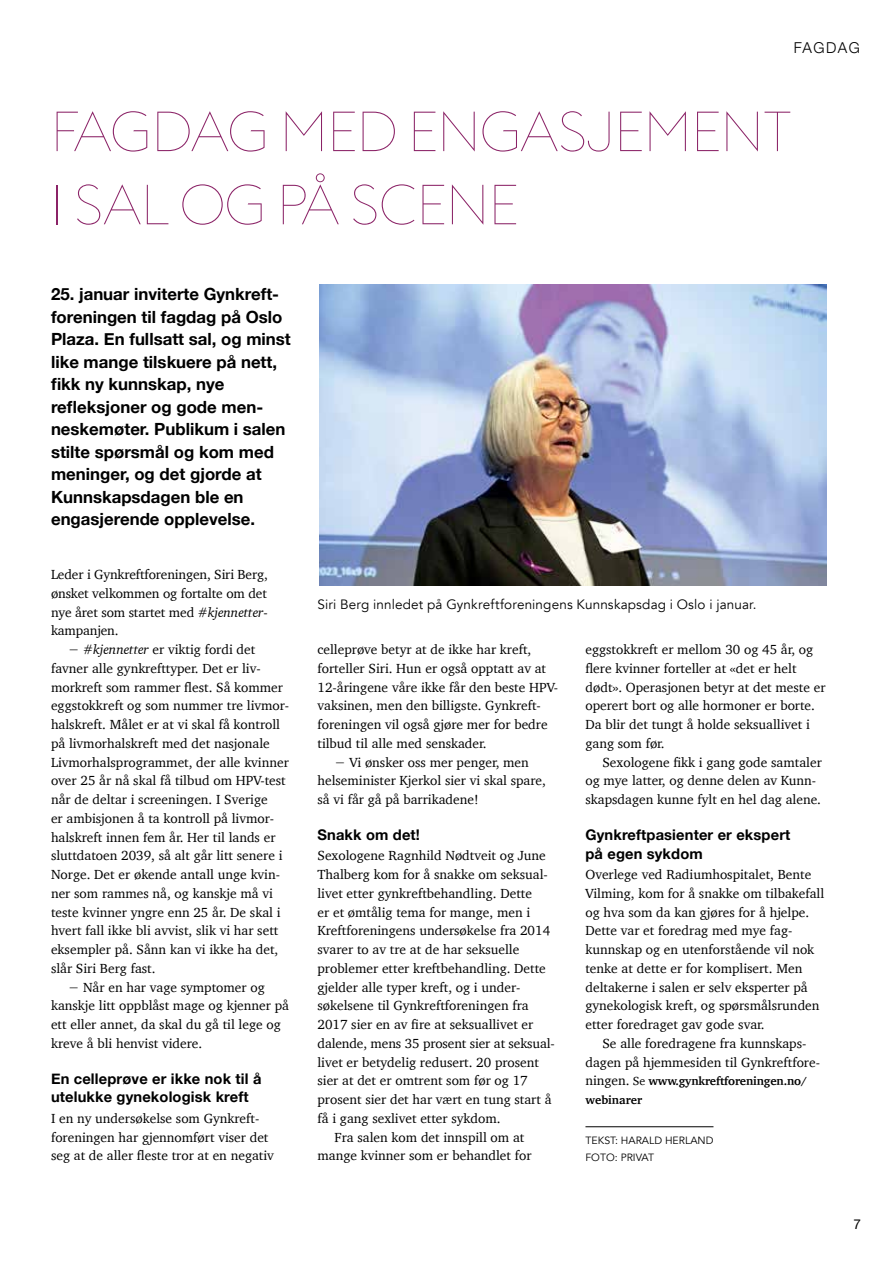
<style>
.page{position:relative;width:893px;height:1263px;background:#fff}
.page>*{position:absolute;margin:0;border:0;box-sizing:border-box;transform-origin:0 0}
.t1{font:200 55.65px/73.2px "Euclid Flex";color:#8b2367}
.t2{font:700 16.8px/22.5px "Helvetica Neue";color:#000}
.t3{font:300 15px "Helvetica Neue";letter-spacing:.1em;color:#000}
.t4{font:700 14.7px/18.8px "Helvetica Neue";letter-spacing:.01em;color:#000}
.t5{font:13.5px/18.8px "Charter";color:#000}
.t6{font:13.5px "Avenir";letter-spacing:.01em;color:#000}
.t7{font:13.5px "Helvetica Neue";color:#000}
.t8{font:700 12px/18.8px "Charter";letter-spacing:-.01em;color:#000}
.t9{font:10.5px/16.5px "Avenir";color:#000}
.s1{font-style:italic}
.s2{font-weight:400;font-size:13.5px}
.s3{font-weight:400}
</style>
<div class="page">
<img style="left:319px;top:285px;width:507px;height:300px">
<hr style="left:585px;top:1126px;width:128px;height:1px;background:#000">
<p class="t3" style="left:794px;top:35px;width:68px">FAGDAG</p>
<h1 class="t1" style="left:51px;top:95px;width:742px">FAGDAG MED ENGASJEMENT<br>I SAL OG PÅ SCENE</h1>
<p class="t2" style="left:51px;top:283px;width:241px">25. januar inviterte Gynkreft&shy;foreningen til fagdag på Oslo<br>Plaza. En fullsatt sal, og minst like mange tilskuere på nett, fikk ny kunnskap, nye refleksjoner og gode men&shy;neskemøter. Publikum i salen stilte spørsmål og kom med meninger, og det gjorde at<br>Kunnskapsdagen ble en engasjerende opplevelse.</p>
<p class="t5" style="left:51px;top:565px;width:218px;text-align:justify">Leder i Gynkreftforeningen, Siri Berg, ønsket velkommen og fortalte om det nye året som startet med <span class="s1">#kjennetter&shy;</span>kampanjen.</p>
<p class="t5" style="left:68px;top:640px;width:189px">− <span class="s1">#kjennetter</span> er viktig fordi det</p>
<p class="t5" style="left:51px;top:659px;width:211px">favner alle gynkrefttyper. Det er liv-</p>
<p class="t5" style="left:51px;top:677px;width:234px">morkreft som rammer flest. Så kommer</p>
<p class="t5" style="left:51px;top:696px;width:240px">eggstokkreft og som nummer tre livmor-</p>
<p class="t5" style="left:51px;top:715px;width:231px">halskreft. Målet er at vi skal få kontroll</p>
<p class="t5" style="left:51px;top:734px;width:220px">på livmorhalskreft med det nasjonale</p>
<p class="t5" style="left:51px;top:752px;width:239px">Livmorhalsprogrammet, der alle kvinner</p>
<p class="t5" style="left:51px;top:771px;width:236px">over 25 år nå skal få tilbud om HPV-test</p>
<p class="t5" style="left:51px;top:790px;width:218px">når de deltar i screeningen. I Sverige</p>
<p class="t5" style="left:51px;top:809px;width:225px">er ambisjonen å ta kontroll på livmor-</p>
<p class="t5" style="left:51px;top:827px;width:226px">halskreft innen fem år. Her til lands er</p>
<p class="t5" style="left:51px;top:846px;width:233px">sluttdatoen 2039, så alt går litt senere i</p>
<p class="t5" style="left:51px;top:865px;width:231px">Norge. Det er økende antall unge kvin-</p>
<p class="t5" style="left:51px;top:884px;width:223px">ner som rammes nå, og kanskje må vi</p>
<p class="t5" style="left:51px;top:902px;width:231px">teste kvinner yngre enn 25 år. De skal i</p>
<p class="t5" style="left:51px;top:921px;width:229px">hvert fall ikke bli avvist, slik vi har sett</p>
<p class="t5" style="left:51px;top:940px;width:229px">eksempler på. Sånn kan vi ikke ha det,</p>
<p class="t5" style="left:51px;top:959px;width:106px">slår Siri Berg fast.</p>
<p class="t5" style="left:68px;top:977px;width:198px">− Når en har vage symptomer og</p>
<p class="t5" style="left:51px;top:996px;width:240px">kanskje litt oppblåst mage og kjenner på</p>
<p class="t5" style="left:51px;top:1015px;width:231px">ett eller annet, da skal du gå til lege og</p>
<p class="t5" style="left:51px;top:1034px;width:153px">kreve å bli henvist videre.</p>
<p class="t4" style="left:51px;top:1069px;width:212px">En celleprøve er ikke nok til å utelukke gynekologisk kreft</p>
<p class="t5" style="left:51px;top:1109px;width:224px">I en ny undersøkelse som Gynkreft&shy;foreningen har gjennomført viser det seg at de aller fleste tror at en negativ</p>
<p class="t6" style="left:317px;top:596px;width:441px">Siri Berg innledet på Gynkreftforeningens Kunnskapsdag i Oslo i januar.</p>
<p class="t5" style="left:317px;top:640px;width:215px">celleprøve betyr at de ikke har kreft,</p>
<p class="t5" style="left:317px;top:659px;width:230px">forteller Siri. Hun er også opptatt av at</p>
<p class="t5" style="left:317px;top:677px;width:242px">12-åringene våre ikke får den beste HPV-</p>
<p class="t5" style="left:317px;top:696px;width:225px">vaksinen, men den billigste. Gynkreft-</p>
<p class="t5" style="left:317px;top:715px;width:232px">foreningen vil også gjøre mer for bedre</p>
<p class="t5" style="left:317px;top:734px;width:171px">tilbud til alle med senskader.</p>
<p class="t5" style="left:334px;top:752px;width:196px">− Vi ønsker oss mer penger, men</p>
<p class="t5" style="left:317px;top:771px;width:230px">helseminister Kjerkol sier vi skal spare,</p>
<p class="t5" style="left:317px;top:790px;width:163px">så vi får gå på barrikadene!</p>
<p class="t4" style="left:317px;top:826px;width:104px">Snakk om det!</p>
<p class="t5" style="left:317px;top:846px;width:230px">Sexologene Ragnhild Nødtveit og June</p>
<p class="t5" style="left:317px;top:865px;width:232px">Thalberg kom for å snakke om seksual-</p>
<p class="t5" style="left:317px;top:884px;width:216px">livet etter gynkreftbehandling. Dette</p>
<p class="t5" style="left:317px;top:902px;width:214px">er et ømtålig tema for mange, men i</p>
<p class="t5" style="left:317px;top:921px;width:234px">Kreftforeningens undersøkelse fra 2014</p>
<p class="t5" style="left:317px;top:940px;width:203px">svarer to av tre at de har seksuelle</p>
<p class="t5" style="left:317px;top:959px;width:230px">problemer etter kreftbehandling. Dette</p>
<p class="t5" style="left:317px;top:977px;width:205px">gjelder alle typer kreft, og i under-</p>
<p class="t5" style="left:317px;top:996px;width:213px">søkelsene til Gynkreftforeningen fra</p>
<p class="t5" style="left:317px;top:1015px;width:217px">2017 sier en av fire at seksuallivet er</p>
<p class="t5" style="left:317px;top:1034px;width:239px">dalende, mens 35 prosent sier at seksual-</p>
<p class="t5" style="left:317px;top:1052px;width:223px">livet er betydelig redusert. 20 prosent</p>
<p class="t5" style="left:317px;top:1071px;width:212px">sier at det er omtrent som før og 17</p>
<p class="t5" style="left:317px;top:1090px;width:236px">prosent sier det har vært en tung start å</p>
<p class="t5" style="left:317px;top:1109px;width:185px">få i gang sexlivet etter sykdom.</p>
<p class="t5" style="left:334px;top:1127px;width:191px">Fra salen kom det innspill om at</p>
<p class="t5" style="left:317px;top:1146px;width:216px">mange kvinner som er behandlet for</p>
<p class="t5" style="left:585px;top:640px;width:242px">eggstokkreft er mellom 30 og 45 år, og flere kvinner forteller at «det er helt dødt». Operasjonen betyr at det meste er operert bort og alle hormoner er borte.<br>Da blir det tungt å holde seksuallivet i gang som før.</p>
<p class="t5" style="left:585px;top:752px;width:238px;text-indent:17px">Sexologene fikk i gang gode samtaler og mye latter, og denne delen av Kunn&shy;skapsdagen kunne fylt en hel dag alene.</p>
<p class="t4" style="left:585px;top:826px;width:206px">Gynkreftpasienter er ekspert på egen sykdom</p>
<p class="t5" style="left:585px;top:865px;width:240px">Overlege ved Radiumhospitalet, Bente Vilming, kom for å snakke om tilbakefall og hva som da kan gjøres for å hjelpe.<br>Dette var et foredrag med mye fag&shy;kunnskap og en utenforstående vil nok tenke at dette er for komplisert. Men deltakerne i salen er selv eksperter på gynekologisk kreft, og spørsmålsrunden etter foredraget gav gode svar.</p>
<p class="t5" style="left:585px;top:1034px;width:236px;text-align:center">Se alle foredragene fra kunnskaps&shy;dagen på hjemmesiden til Gynkreftfore-</p>
<p class="t8" style="left:585px;top:1072px;width:223px"><span class="s2">ningen.</span> <span class="s3">Se</span> www.gynkreftforeningen.no/ webinarer</p>
<p class="t9" style="left:585px;top:1132px;width:130px">TEKST: HARALD HERLAND<br>FOTO: PRIVAT</p>
<p class="t7" style="left:854px;top:1214px;width:9px">7</p>
</div>
